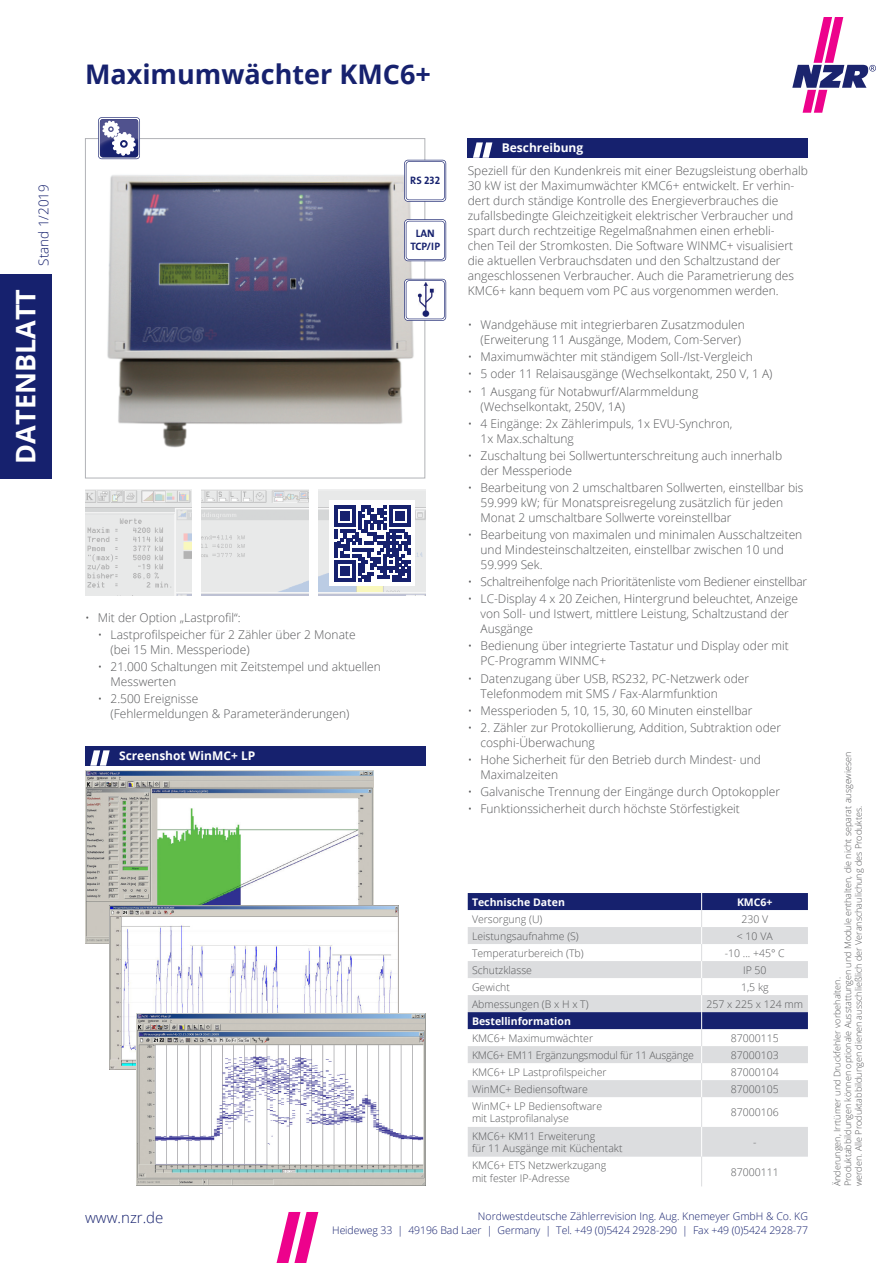
<style>
.page{position:relative;width:893px;height:1263px;background:#fff}
.page>*{position:absolute;margin:0;border:0;box-sizing:border-box;transform-origin:0 0}
.t1{font:700 27px "Open Sans";color:#16216e}
.t2{font:700 27px "Open Sans";color:#fff}
.t3{font:300 15px "Open Sans";color:#16216e}
.t4{font:300 13.5px "Open Sans";color:#16216e}
.t5{font:300 12px/15px "Open Sans";color:#57585a}
.t6{font:300 12px "Open Sans";letter-spacing:-.02em;color:#57585a}
.t7{font:700 12px "Open Sans";color:#fff}
.t8{font:10.8px/13px "The Sans Bold Caps";color:#16216e;text-align:center}
.t9{font:300 10.5px/12.6px "Open Sans";color:#57585a}
.t10{font:300 10.5px/13.5px "Open Sans";letter-spacing:-.005em;color:#16216e;text-align:right}
.t11{font:700 10.5px "Open Sans";color:#fff}
.t12{font:300 10.5px "Open Sans";letter-spacing:-.02em;color:#57585a}
.t13{font:300 9px/10.8px "Open Sans";color:#57585a}
</style>
<div class="page">
<svg style="left:792px;top:17px;width:84px;height:96px"></svg>
<svg style="left:276px;top:1212px;width:42px;height:51px"></svg>
<div style="left:0;top:274px;width:51px;height:204px;background:#16216e"></div>
<img style="left:85px;top:489px;width:106px;height:106px">
<img style="left:202px;top:489px;width:106px;height:106px">
<img style="left:319px;top:489px;width:106px;height:106px">
<img style="left:101px;top:159px;width:322px;height:289px">
<div style="left:85px;top:138px;width:340px;height:340px;border:1px solid #b2b3b7"></div>
<svg style="left:98px;top:117px;width:42px;height:42px"></svg>
<svg style="left:404px;top:160px;width:42px;height:42px"></svg>
<svg style="left:404px;top:219px;width:42px;height:42px"></svg>
<svg style="left:404px;top:279px;width:42px;height:42px"></svg>
<img style="left:412px;top:283px;width:26px;height:34px">
<img style="left:85px;top:771px;width:288px;height:172px">
<img style="left:109px;top:905px;width:289px;height:164px">
<img style="left:137px;top:1013px;width:288px;height:173px">
<div style="left:468px;top:138px;width:340px;height:20px;background:#16216e"></div>
<svg style="left:473px;top:142px;width:19px;height:16px"></svg>
<div style="left:468px;top:893px;width:340px;height:18px;background:#16216e"></div>
<svg style="left:468px;top:927px;width:340px;height:230px;fill:#dcdddf"></svg>
<hr style="left:701px;top:1127px;width:1px;height:30px;background:#fff">
<svg style="left:701px;top:893px;width:1px;height:204px"></svg>
<hr style="left:701px;top:1097px;width:1px;height:30px;background:#dcdddf">
<svg style="left:701px;top:1157px;width:1px;height:29px"></svg>
<div style="left:85px;top:746px;width:340px;height:19px;background:#16216e"></div>
<svg style="left:90px;top:750px;width:20px;height:16px"></svg>
<div style="left:330px;top:501px;width:85px;height:85px;background:#fff"></div>
<svg style="left:334px;top:505px;width:77px;height:77px"></svg>
<p class="t4" style="left:34px;top:266px;width:83px;rotate:-90deg">Stand 1/2019</p>
<h1 class="t2" style="left:7px;top:464px;width:176px;rotate:-90deg">DATENBLATT</h1>
<h1 class="t1" style="left:85px;top:56px;width:347px">Maximumwächter KMC6+</h1>
<p class="t8" style="left:410px;top:173px;width:31px">RS 232</p>
<p class="t8" style="left:410px;top:226px;width:31px">LAN<br>TCP/IP</p>
<p class="t5" style="left:85px;top:609px;width:157px">• Mit der Option „Lastprofil“:</p>
<p class="t5" style="left:111px;top:626px;width:247px;text-indent:-13px">• Lastprofilspeicher für 2 Zähler über 2 Monate (bei 15 Min. Messperiode)</p>
<p class="t5" style="left:111px;top:659px;width:272px;text-indent:-13px">• 21.000 Schaltungen mit Zeitstempel und aktuellen<br>Messwerten</p>
<p class="t5" style="left:111px;top:691px;width:240px;text-indent:-13px">• 2.500 Ereignisse<br>(Fehlermeldungen &amp; Parameteränderungen)</p>
<p class="t7" style="left:119px;top:747px;width:138px">Screenshot WinMC+ LP</p>
<p class="t7" style="left:502px;top:139px;width:83px">Beschreibung</p>
<p class="t5" style="left:468px;top:163px;width:342px">Speziell für den Kundenkreis mit einer Bezugsleistung oberhalb 30 kW ist der Maximumwächter KMC6+ entwickelt. Er verhin&shy;dert durch ständige Kontrolle des Energieverbrauches die zufallsbedingte Gleichzeitigkeit elektrischer Verbraucher und spart durch rechtzeitige Regelmaßnahmen einen erhebli-<br>chen Teil der Stromkosten. Die Software WINMC+ visualisiert die aktuellen Verbrauchsdaten und den Schaltzustand der angeschlossenen Verbraucher. Auch die Parametrierung des KMC6+ kann bequem vom PC aus vorgenommen werden.</p>
<p class="t5" style="left:480px;top:317px;width:266px;text-indent:-13px">• Wandgehäuse mit integrierbaren Zusatzmodulen (Erweiterung 11 Ausgänge, Modem, Com-Server)</p>
<p class="t5" style="left:468px;top:349px;width:287px">• Maximumwächter mit ständigem Soll-/Ist-Vergleich</p>
<p class="t5" style="left:468px;top:366px;width:306px">• 5 oder 11 Relaisausgänge (Wechselkontakt, 250 V, 1 A)</p>
<p class="t5" style="left:480px;top:383px;width:219px;text-indent:-13px">• 1 Ausgang für Notabwurf/Alarmmeldung (Wechselkontakt, 250V, 1A)</p>
<p class="t5" style="left:480px;top:415px;width:253px;text-indent:-13px">• 4 Eingänge: 2x Zählerimpuls, 1x EVU-Synchron,<br>1x Max.schaltung</p>
<p class="t5" style="left:480px;top:448px;width:303px;text-indent:-13px">• Zuschaltung bei Sollwertunterschreitung auch innerhalb der Messperiode</p>
<p class="t5" style="left:480px;top:480px;width:325px;text-indent:-13px">• Bearbeitung von 2 umschaltbaren Sollwerten, einstellbar bis<br>59.999 kW; für Monatspreisregelung zusätzlich für jeden<br>Monat 2 umschaltbare Sollwerte voreinstellbar</p>
<p class="t5" style="left:480px;top:527px;width:323px;text-indent:-13px">• Bearbeitung von maximalen und minimalen Ausschaltzeiten und Mindesteinschaltzeiten, einstellbar zwischen 10 und<br>59.999 Sek.</p>
<p class="t6" style="left:468px;top:574px;width:341px">• Schaltreihenfolge nach Prioritätenliste vom Bediener einstellbar</p>
<p class="t5" style="left:480px;top:591px;width:319px;text-indent:-13px">• LC-Display 4 x 20 Zeichen, Hintergrund beleuchtet, Anzeige von Soll- und Istwert, mittlere Leistung, Schaltzustand der<br>Ausgänge</p>
<p class="t5" style="left:480px;top:638px;width:310px;text-indent:-13px">• Bedienung über integrierte Tastatur und Display oder mit<br>PC-Programm WINMC+</p>
<p class="t5" style="left:480px;top:670px;width:270px;text-indent:-13px">• Datenzugang über USB, RS232, PC-Netzwerk oder<br>Telefonmodem mit SMS / Fax-Alarmfunktion</p>
<p class="t5" style="left:468px;top:702px;width:286px">• Messperioden 5, 10, 15, 30, 60 Minuten einstellbar</p>
<p class="t5" style="left:480px;top:720px;width:302px;text-indent:-13px">• 2. Zähler zur Protokollierung, Addition, Subtraktion oder cosphi-Überwachung</p>
<p class="t5" style="left:480px;top:752px;width:282px;text-indent:-13px">• Hohe Sicherheit für den Betrieb durch Mindest- und<br>Maximalzeiten</p>
<p class="t5" style="left:468px;top:784px;width:314px">• Galvanische Trennung der Eingänge durch Optokoppler</p>
<p class="t5" style="left:468px;top:801px;width:274px">• Funktionssicherheit durch höchste Störfestigkeit</p>
<p class="t11" style="left:472px;top:894px;width:94px">Technische Daten</p>
<p class="t11" style="left:737px;top:894px;width:37px">KMC6+</p>
<p class="t9" style="left:472px;top:912px;width:72px">Versorgung (U)</p>
<p class="t9" style="left:741px;top:912px;width:28px">230 V</p>
<p class="t9" style="left:472px;top:929px;width:108px">Leistungsaufnahme (S)</p>
<p class="t9" style="left:737px;top:929px;width:37px">&lt; 10 VA</p>
<p class="t9" style="left:472px;top:946px;width:113px">Temperaturbereich (Tb)</p>
<p class="t9" style="left:725px;top:946px;width:62px">-10 ... +45° C</p>
<p class="t9" style="left:472px;top:963px;width:62px">Schutzklasse</p>
<p class="t9" style="left:743px;top:963px;width:25px">IP 50</p>
<p class="t9" style="left:472px;top:980px;width:40px">Gewicht</p>
<p class="t9" style="left:741px;top:980px;width:29px">1,5 kg</p>
<p class="t9" style="left:472px;top:997px;width:118px">Abmessungen (B x H x T)</p>
<p class="t9" style="left:706px;top:997px;width:98px">257 x 225 x 124 mm</p>
<p class="t11" style="left:472px;top:1013px;width:100px">Bestellinformation</p>
<p class="t9" style="left:472px;top:1031px;width:123px">KMC6+ Maximumwächter</p>
<p class="t9" style="left:731px;top:1031px;width:49px">87000115</p>
<p class="t12" style="left:472px;top:1048px;width:223px">KMC6+ EM11 Ergänzungsmodul für 11 Ausgänge</p>
<p class="t9" style="left:731px;top:1048px;width:49px">87000103</p>
<p class="t9" style="left:472px;top:1065px;width:136px">KMC6+ LP Lastprofilspeicher</p>
<p class="t9" style="left:731px;top:1065px;width:49px">87000104</p>
<p class="t9" style="left:472px;top:1082px;width:117px">WinMC+ Bediensoftware</p>
<p class="t9" style="left:731px;top:1082px;width:49px">87000105</p>
<p class="t9" style="left:472px;top:1099px;width:132px">WinMC+ LP Bediensoftware mit Lastprofilanalyse</p>
<p class="t9" style="left:731px;top:1106px;width:49px">87000106</p>
<p class="t9" style="left:472px;top:1129px;width:152px">KMC6+ KM11 Erweiterung<br>für 11 Ausgänge mit Küchentakt</p>
<p class="t9" style="left:753px;top:1135px;width:5px">-</p>
<p class="t9" style="left:472px;top:1159px;width:136px">KMC6+ ETS Netzwerkzugang mit fester IP-Adresse</p>
<p class="t9" style="left:731px;top:1165px;width:49px">87000111</p>
<p class="t3" style="left:85px;top:1208px;width:80px">www.nzr.de</p>
<p class="t10" style="left:332px;top:1209px;width:477px">Nordwestdeutsche Zählerrevision Ing. Aug. Knemeyer GmbH &amp; Co. KG<br>Heideweg 33 | 49196 Bad Laer | Germany | Tel. +49 (0)5424 2928-290 | Fax +49 (0)5424 2928-77</p>
<p class="t13" style="left:831px;top:1186px;width:436px;rotate:-90deg">Änderungen, Irrtümer und Druckfehler vorbehalten.<br>Produktabbildungen können optionale Ausstattungen und Module enthalten, die nicht separat ausgewiesen werden. Alle Produktabbildungen dienen ausschließlich der Veranschaulichung des Produktes.</p>
</div>
